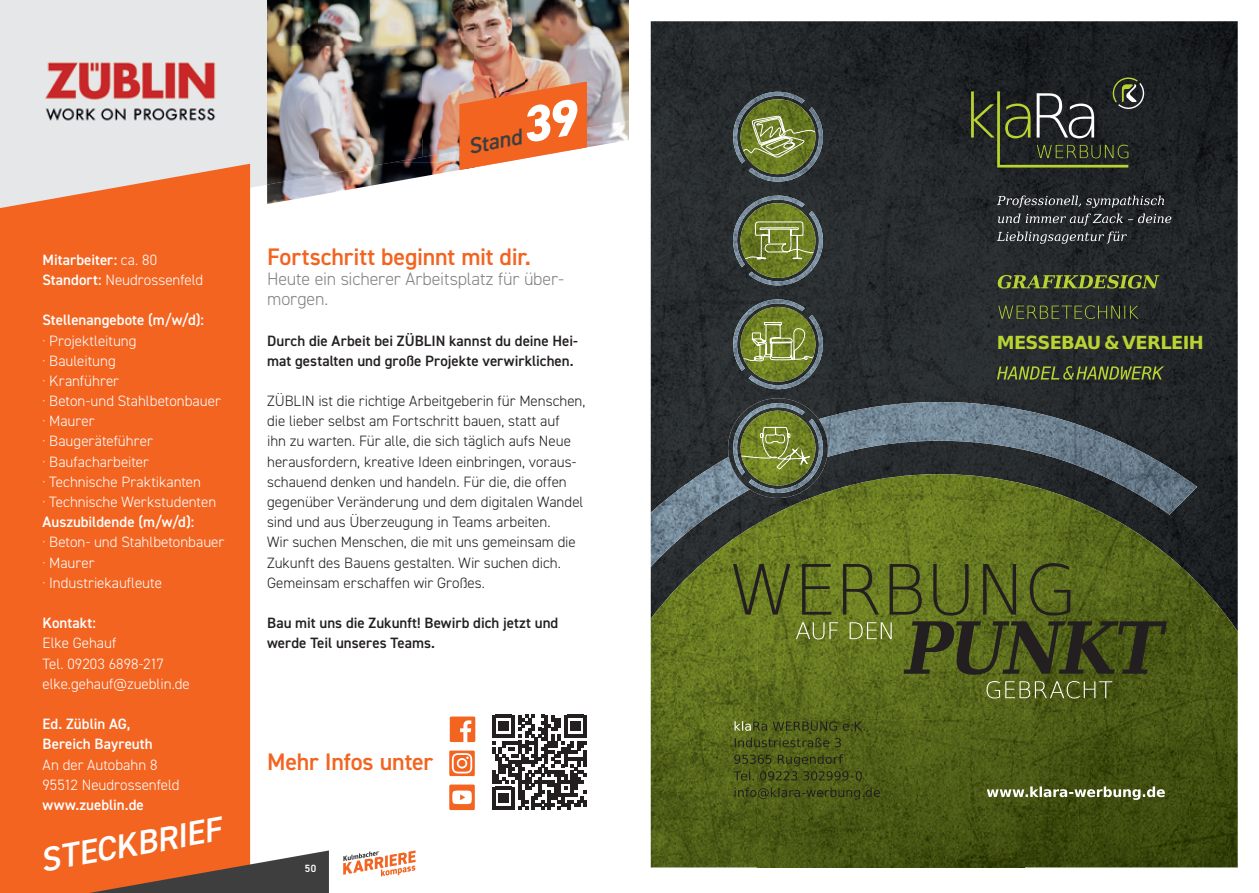
<style>
.page{position:relative;width:1259px;height:893px;background:#fff}
.page>*{position:absolute;margin:0;border:0;box-sizing:border-box;transform-origin:0 0}
.t1{font:italic 600 34.05px "DIN2014";color:#fff}
.t2{font:600 24px "DIN2014";letter-spacing:-.01em;color:#f36421}
.t3{font:italic 600 22.5px "DIN2014";color:#3e3e3f}
.t4{font:300 18px/20.2px "DIN2014";letter-spacing:-.01em;color:#808285}
.t5{font:700 18px "DejaVu Sans";letter-spacing:-.04em;color:#b8d432}
.t6{font:300 15px/20.2px "DIN2014";color:#231f20}
.t7{font:300 15px/20.2px "DIN2014";letter-spacing:-.005em;color:#fff}
.t8{font:600 15px/20.2px "DIN2014";color:#231f20}
.t9{font:600 15px/20.2px "DIN2014";color:#fff}
.t10{font:600 10.5px "DIN2014";color:#fff}
.s1{font-weight:300}
</style>
<div class="page">
<div style="left:0;top:0;width:267px;height:232px;background:#e6e7e9"></div>
<div style="left:0;top:164px;width:250px;height:729px;background:#f36421"></div>
<svg style="left:343px;top:850px;width:72px;height:26px"></svg>
<svg style="left:43px;top:850px;width:286px;height:43px;background:#a85b38"></svg>
<img style="left:422px;top:157px;width:37px;height:5px">
<img style="left:587px;top:129px;width:42px;height:19px">
<img style="left:267px;top:175px;width:103px;height:29px">
<img style="left:370px;top:162px;width:89px;height:24px">
<img style="left:267px;top:0;width:362px;height:92px">
<img style="left:267px;top:92px;width:192px;height:46px">
<img style="left:587px;top:92px;width:42px;height:37px">
<img style="left:267px;top:138px;width:52px;height:47px">
<img style="left:319px;top:138px;width:52px;height:37px">
<img style="left:370px;top:138px;width:52px;height:28px">
<img style="left:422px;top:138px;width:37px;height:19px">
<svg style="left:492px;top:715px;width:95px;height:95px"></svg>
<div style="left:450px;top:716px;width:25px;height:26px;background:#f36421"></div>
<svg style="left:460px;top:720px;width:11px;height:22px"></svg>
<svg style="left:449px;top:750px;width:26px;height:26px"></svg>
<svg style="left:452px;top:753px;width:20px;height:20px"></svg>
<div style="left:449px;top:784px;width:26px;height:26px;background:#f36421"></div>
<svg style="left:452px;top:790px;width:20px;height:14px"></svg>
<img style="left:25px;top:43px;width:209px;height:96px">
<img style="left:651px;top:21px;width:586px;height:508px">
<img style="left:757px;top:493px;width:267px;height:374px">
<img style="left:1024px;top:515px;width:107px;height:352px">
<img style="left:651px;top:523px;width:106px;height:344px">
<img style="left:1130px;top:529px;width:107px;height:338px">
<img style="left:818px;top:402px;width:379px;height:113px">
<img style="left:651px;top:457px;width:99px;height:110px">
<img style="left:728px;top:448px;width:34px;height:47px">
<svg style="left:971px;top:78px;width:173px;height:90px;background:#363c2f"></svg>
<img style="left:748px;top:107px;width:75px;height:75px">
<img style="left:733px;top:92px;width:71px;height:72px">
<img style="left:748px;top:211px;width:75px;height:74px">
<img style="left:733px;top:196px;width:71px;height:71px">
<img style="left:748px;top:315px;width:75px;height:74px">
<img style="left:733px;top:299px;width:71px;height:72px">
<img style="left:748px;top:419px;width:75px;height:74px">
<img style="left:733px;top:403px;width:71px;height:72px">
<svg style="left:740px;top:115px;width:75px;height:43px;background:#7f8d4a"></svg>
<svg style="left:740px;top:203px;width:75px;height:75px;background:#6e7c3d"></svg>
<svg style="left:741px;top:307px;width:74px;height:75px;background:#748341"></svg>
<svg style="left:740px;top:411px;width:75px;height:63px;background:#76863c"></svg>
<svg style="left:997px;top:366px;width:167px;height:14px;background:#56632e"></svg>
<svg style="left:998px;top:305px;width:140px;height:14px;background:#3e462d"></svg>
<svg style="left:997px;top:275px;width:162px;height:14px;background:#616f2e"></svg>
<svg style="left:997px;top:214px;width:174px;height:30px;background:#3e4244"></svg>
<svg style="left:997px;top:196px;width:167px;height:12px;background:#4b4e51"></svg>
<svg style="left:733px;top:563px;width:434px;height:112px;background:#56631f"></svg>
<svg style="left:987px;top:786px;width:177px;height:14px"></svg>
<svg style="left:734px;top:787px;width:146px;height:12px;background:#455018"></svg>
<svg style="left:733px;top:754px;width:129px;height:26px;background:#4a561a"></svg>
<svg style="left:734px;top:738px;width:107px;height:9px"></svg>
<svg style="left:734px;top:721px;width:130px;height:10px"></svg>
<svg style="left:986px;top:681px;width:126px;height:17px;background:#69763b"></svg>
<svg style="left:459px;top:81px;width:128px;height:89px;background:#ef7d48"></svg>
<p class="t9" style="left:43px;top:249px;width:162px">Mitarbeiter: <span class="s1">ca. 80<br></span>Standort: <span class="s1">Neudrossenfeld</span></p>
<p class="t9" style="left:43px;top:310px;width:163px">Stellenangebote (m/w/d):</p>
<p class="t7" style="left:43px;top:330px;width:180px">· Projektleitung<br>· Bauleitung<br>· Kranführer<br>· Beton-und Stahlbetonbauer · Maurer<br>· Baugeräteführer<br>· Baufacharbeiter<br>· Technische Praktikanten<br>· Technische Werkstudenten</p>
<p class="t9" style="left:43px;top:512px;width:153px">Auszubildende (m/w/d):</p>
<p class="t7" style="left:43px;top:532px;width:183px">· Beton- und Stahlbetonbauer · Maurer<br>· Industriekaufleute</p>
<p class="t9" style="left:43px;top:613px;width:55px">Kontakt:</p>
<p class="t7" style="left:43px;top:633px;width:149px">Elke Gehauf<br>Tel. 09203 6898-217 elke.gehauf@zueblin.de</p>
<p class="t9" style="left:43px;top:713px;width:112px">Ed. Züblin AG,<br>Bereich Bayreuth</p>
<p class="t7" style="left:43px;top:754px;width:139px">An der Autobahn 8<br>95512 Neudrossenfeld</p>
<p class="t9" style="left:43px;top:794px;width:103px">www.zueblin.de</p>
<h1 class="t1" style="left:37px;top:838px;width:184px;rotate:-10deg">STECKBRIEF</h1>
<h3 class="t3" style="left:466px;top:131px;width:55px;rotate:-10deg">Stand</h3>
<h2 class="t2" style="left:267px;top:241px;width:265px">Fortschritt beginnt mit dir.</h2>
<p class="t4" style="left:267px;top:269px;width:298px">Heute ein sicherer Arbeitsplatz für über&shy;morgen.</p>
<p class="t8" style="left:267px;top:330px;width:312px">Durch die Arbeit bei ZÜBLIN kannst du deine Hei&shy;mat gestalten und große Projekte verwirklichen.</p>
<p class="t6" style="left:267px;top:391px;width:320px">ZÜBLIN ist die richtige Arbeitgeberin für Menschen, die lieber selbst am Fortschritt bauen, statt auf<br>ihn zu warten. Für alle, die sich täglich aufs Neue herausfordern, kreative Ideen einbringen, voraus&shy;schauend denken und handeln. Für die, die offen gegenüber Veränderung und dem digitalen Wandel sind und aus Überzeugung in Teams arbeiten.<br>Wir suchen Menschen, die mit uns gemeinsam die Zukunft des Bauens gestalten. Wir suchen dich.<br>Gemeinsam erschaffen wir Großes.</p>
<p class="t8" style="left:267px;top:613px;width:293px">Bau mit uns die Zukunft! Bewirb dich jetzt und werde Teil unseres Teams.</p>
<h2 class="t2" style="left:267px;top:745px;width:168px">Mehr Infos unter</h2>
<p class="t10" style="left:305px;top:861px;width:13px">50</p>
<p class="t5" style="left:997px;top:328px;width:208px">MESSEBAU &amp; VERLEIH</p>
</div>
